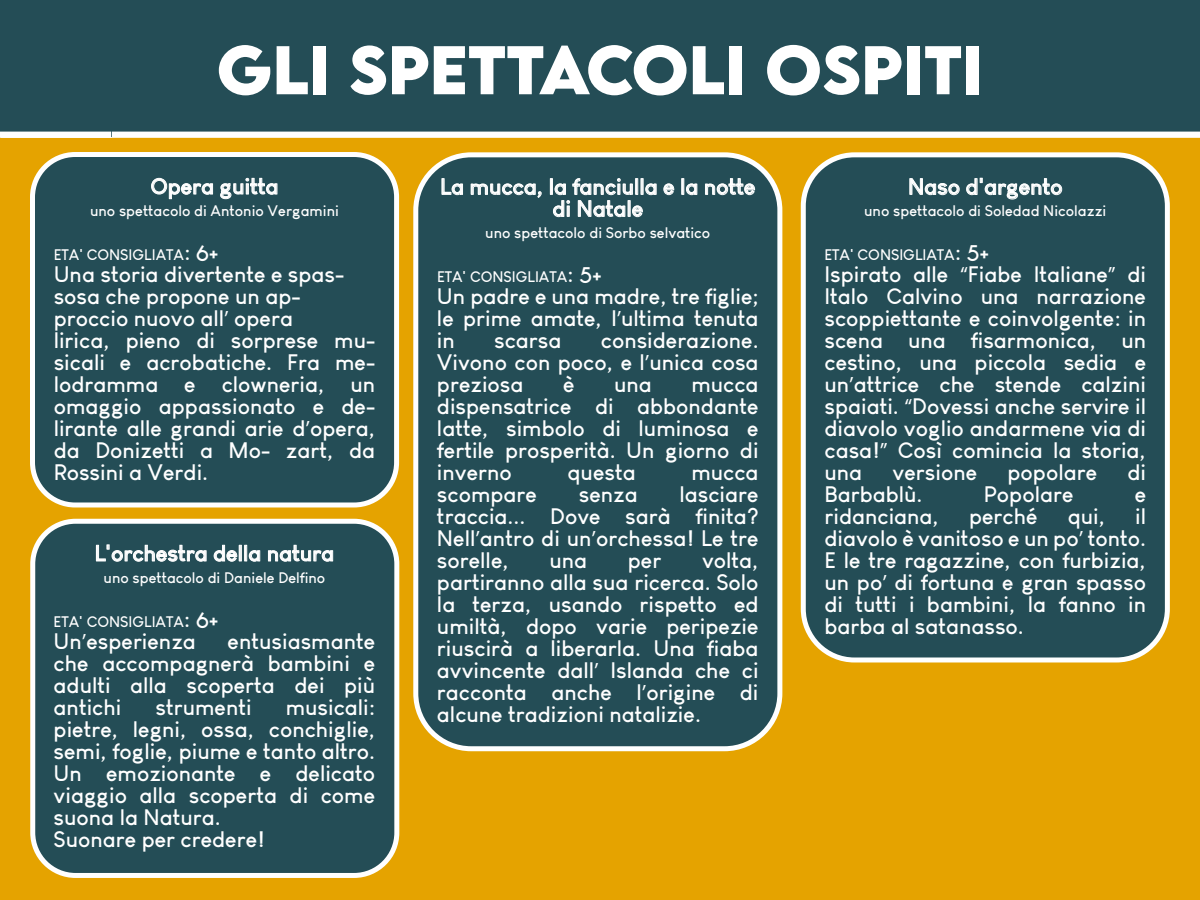
<style>
.page{position:relative;width:1200px;height:900px;background:#e5a300}
.page>*{position:absolute;margin:0;border:0;box-sizing:border-box;transform-origin:0 0}
.t1{font:700 61.12px "LEMONMILK";color:#fff}
.t2{font:700 22px/22px "Louis George Cafe";color:#fff;text-align:justify}
.t3{font:700 15px "Louis George Cafe";color:#fff}
.s1{font-size:22px}
.s2{font-family:"Myriad Pro";font-weight:400}
</style>
<div class="page">
<div style="left:0;top:0;width:1200px;height:137px;background:#244d56"></div>
<div style="left:0;top:132px;width:1200px;height:6px;background:#fff"></div>
<div style="left:33px;top:155px;width:364px;height:350px;background:#244d56;border-radius:43px"></div>
<div style="left:30px;top:152px;width:369px;height:355px;border:5px solid #fff;border-radius:43px"></div>
<svg style="left:151px;top:178px;width:62px;height:21px"></svg>
<svg style="left:220px;top:178px;width:58px;height:21px"></svg>
<div style="left:803px;top:155px;width:364px;height:505px;background:#244d56;border-radius:51px"></div>
<div style="left:801px;top:152px;width:369px;height:510px;border:5px solid #fff;border-radius:51px"></div>
<svg style="left:909px;top:178px;width:51px;height:17px"></svg>
<svg style="left:966px;top:178px;width:96px;height:22px"></svg>
<div style="left:416px;top:155px;width:364px;height:594px;background:#244d56;border-radius:55px"></div>
<div style="left:413px;top:152px;width:369px;height:599px;border:5px solid #fff;border-radius:55px"></div>
<svg style="left:441px;top:178px;width:22px;height:17px"></svg>
<svg style="left:471px;top:183px;width:71px;height:15px"></svg>
<svg style="left:663px;top:183px;width:11px;height:12px"></svg>
<svg style="left:681px;top:178px;width:16px;height:17px"></svg>
<svg style="left:705px;top:178px;width:50px;height:17px"></svg>
<svg style="left:549px;top:178px;width:108px;height:39px"></svg>
<div style="left:33px;top:521px;width:364px;height:354px;background:#244d56;border-radius:43px"></div>
<div style="left:30px;top:519px;width:369px;height:359px;border:5px solid #fff;border-radius:43px"></div>
<svg style="left:96px;top:544px;width:111px;height:18px"></svg>
<svg style="left:214px;top:544px;width:46px;height:18px"></svg>
<svg style="left:268px;top:545px;width:65px;height:17px"></svg>
<h1 class="t1" style="left:217px;top:28px;width:768px">GLI SPETTACOLI OSPITI</h1>
<p class="t2" style="left:151px;top:175px;width:130px">Opera guitta</p>
<p class="t3" style="left:90px;top:201px;width:250px">uno spettacolo di Antonio Vergamini</p>
<p class="t3" style="left:54px;top:245px;width:166px">ETA' CONSIGLIATA<span class="s1">: 6+</span></p>
<p class="t2" style="left:54px;top:263px;width:323px;text-align:left">Una storia divertente e spas&shy;sosa che propone un ap&shy;proccio nuovo all<span class="s2">’</span> opera<br>lirica, pieno di sorprese mu&shy;sicali e acrobatiche. Fra me&shy;lodramma e clowneria, un omaggio appassionato e de&shy;lirante alle grandi arie d<span class="s2">’</span>opera, da Donizetti a Mo- zart, da<br>Rossini a Verdi.</p>
<p class="t2" style="left:95px;top:542px;width:241px">L'orchestra della natura</p>
<p class="t3" style="left:104px;top:568px;width:223px">uno spettacolo di Daniele Delfino</p>
<p class="t3" style="left:54px;top:612px;width:166px">ETA' CONSIGLIATA<span class="s1">: 6+</span></p>
<p class="t2" style="left:54px;top:630px;width:144px">Un<span class="s2">’</span>esperienza</p>
<p class="t2" style="left:54px;top:630px;width:323px;text-indent:174px">entusiasmante che accompagnerà bambini e adulti alla scoperta dei più antichi</p>
<p class="t2" style="left:54px;top:696px;width:323px;text-align:left;text-indent:232px">musicali: pietre, legni, ossa, conchiglie, semi, foglie, piume e tanto altro.<br>Un emozionante e delicato viaggio alla scoperta di come suona la Natura.<br>Suonare per credere!</p>
<p class="t2" style="left:156px;top:696px;width:98px">strumenti</p>
<p class="t2" style="left:440px;top:175px;width:317px;text-align:center">La mucca, la fanciulla e la notte di Natale</p>
<p class="t3" style="left:485px;top:224px;width:227px">uno spettacolo di Sorbo selvatico</p>
<p class="t3" style="left:437px;top:267px;width:166px">ETA' CONSIGLIATA<span class="s1">: 5+</span></p>
<p class="t2" style="left:437px;top:285px;width:323px">Un padre e una madre, tre figlie; le prime amate, l<span class="s2">’</span>ultima tenuta in</p>
<p class="t2" style="left:437px;top:329px;width:323px;text-indent:164px">considerazione.<br>Vivono con poco, e l<span class="s2">’</span>unica cosa preziosa</p>
<p class="t2" style="left:494px;top:329px;width:69px">scarsa</p>
<p class="t2" style="left:563px;top:373px;width:13px">è</p>
<p class="t2" style="left:614px;top:373px;width:39px">una</p>
<p class="t2" style="left:437px;top:373px;width:323px;text-indent:254px">mucca dispensatrice di abbondante latte, simbolo di luminosa e fertile prosperità. Un giorno di inverno</p>
<p class="t2" style="left:568px;top:461px;width:70px">questa</p>
<p class="t2" style="left:691px;top:461px;width:69px">mucca</p>
<p class="t2" style="left:437px;top:483px;width:323px;text-indent:243px">lasciare traccia... Dove sarà finita?<br>Nell<span class="s2">’</span>antro di un<span class="s2">’</span>orchessa! Le tre sorelle,</p>
<p class="t2" style="left:437px;top:483px;width:102px">scompare</p>
<p class="t2" style="left:579px;top:483px;width:60px">senza</p>
<p class="t2" style="left:437px;top:549px;width:323px;text-indent:265px">volta, partiranno alla sua ricerca. Solo la terza, usando rispetto ed umiltà, dopo varie peripezie riuscirà a liberarla. Una fiaba avvincente dall<span class="s2">’</span> Islanda che ci racconta anche l<span class="s2">’</span>origine di alcune tradizioni natalizie.</p>
<p class="t2" style="left:550px;top:549px;width:39px">una</p>
<p class="t2" style="left:628px;top:549px;width:35px">per</p>
<p class="t2" style="left:908px;top:175px;width:156px">Naso d'argento</p>
<p class="t3" style="left:864px;top:202px;width:244px">uno spettacolo di Soledad Nicolazzi</p>
<p class="t3" style="left:824px;top:246px;width:166px">ETA' CONSIGLIATA<span class="s1">: 5+</span></p>
<p class="t2" style="left:824px;top:263px;width:323px">Ispirato alle <span class="s2">“</span>Fiabe Italiane<span class="s2">”</span> di Italo Calvino una narrazione scoppiettante e coinvolgente: in scena una fisarmonica, un cestino, una piccola sedia e un<span class="s2">’</span>attrice che stende calzini spaiati. <span class="s2">“</span>Dovessi anche servire il diavolo voglio andarmene via di casa!<span class="s2">”</span> Così comincia la storia, una</p>
<p class="t2" style="left:893px;top:461px;width:86px">versione</p>
<p class="t2" style="left:1008px;top:461px;width:91px">popolare</p>
<p class="t2" style="left:1128px;top:461px;width:20px">di</p>
<p class="t2" style="left:825px;top:483px;width:100px">Barbablù.</p>
<p class="t2" style="left:984px;top:483px;width:91px">Popolare</p>
<p class="t2" style="left:1135px;top:483px;width:13px">e</p>
<p class="t2" style="left:825px;top:505px;width:116px">ridanciana,</p>
<p class="t2" style="left:969px;top:505px;width:70px">perché</p>
<p class="t2" style="left:1068px;top:505px;width:39px">qui,</p>
<p class="t2" style="left:825px;top:505px;width:323px;text-indent:311px">il diavolo è vanitoso e un po<span class="s2">’</span> tonto.<br>E le tre ragazzine, con furbizia, un po<span class="s2">’</span> di fortuna e gran spasso di tutti i bambini, la fanno in barba al satanasso.</p>
</div>
